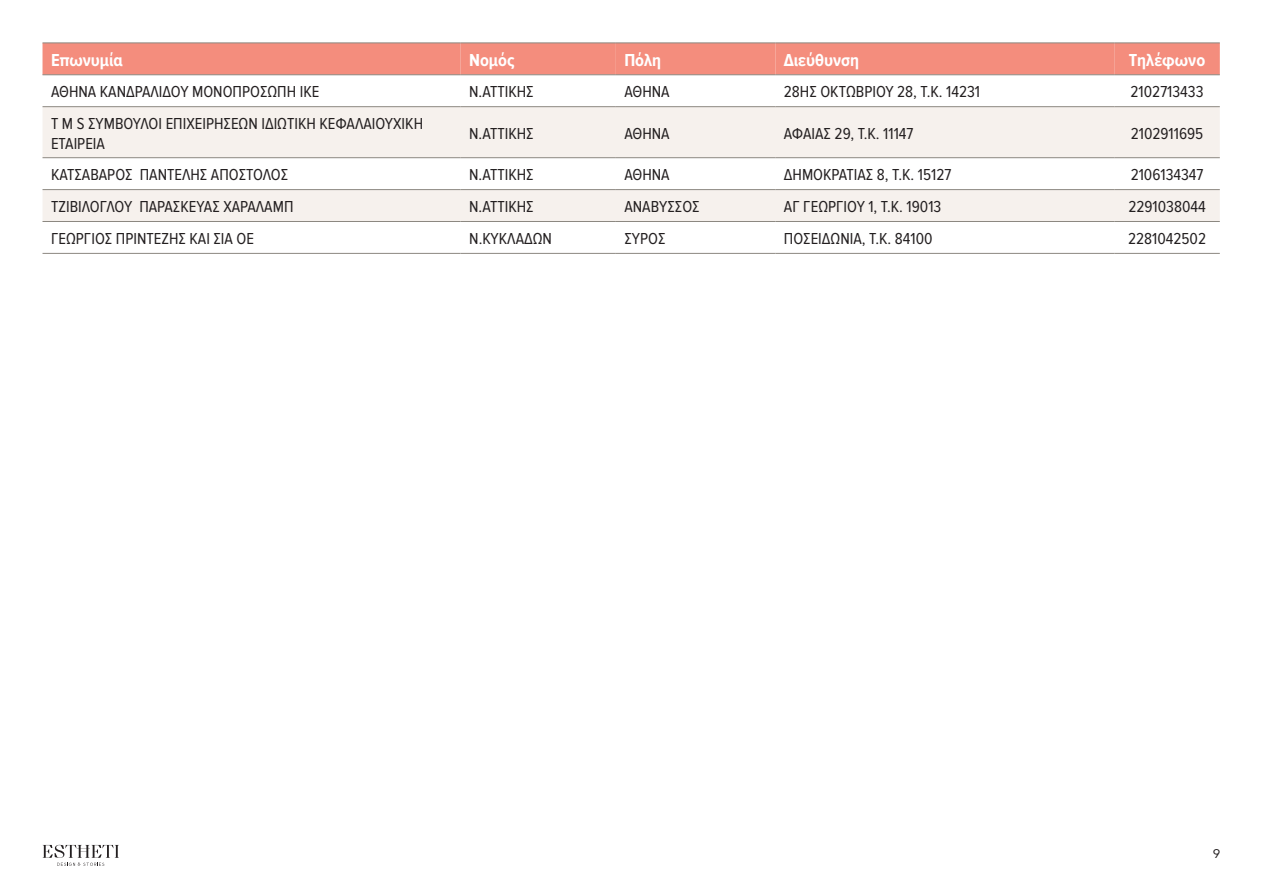
<style>
.page{position:relative;width:1263px;height:893px;background:#fff}
.page>*{position:absolute;margin:0;border:0;box-sizing:border-box;transform-origin:0 0}
.t1{font:700 18px "Proxima Nova Cond";color:#fff}
.t2{font:16.5px/19.8px "Proxima Nova Cond";color:#231f20}
.t3{font:15px "Abrade";color:#231f20}
</style>
<div class="page">
<svg style="left:43px;top:845px;width:76px;height:21px"></svg>
<div style="left:43px;top:44px;width:1177px;height:30px;background:#f48d7d"></div>
<svg style="left:461px;top:75px;width:653px;height:178px"></svg>
<svg style="left:43px;top:107px;width:1177px;height:114px;fill:#f6f1ed"></svg>
<hr style="left:43px;top:74px;width:418px;height:1px;background:#8c8881">
<hr style="left:461px;top:74px;width:155px;height:1px;background:#8c8881">
<hr style="left:616px;top:74px;width:159px;height:1px;background:#8c8881">
<hr style="left:775px;top:74px;width:339px;height:1px;background:#8c8881">
<hr style="left:1114px;top:74px;width:106px;height:1px;background:#8c8881">
<hr style="left:43px;top:253px;width:418px;height:1px;background:#8c8881">
<hr style="left:461px;top:253px;width:155px;height:1px;background:#8c8881">
<hr style="left:616px;top:253px;width:159px;height:1px;background:#8c8881">
<hr style="left:775px;top:253px;width:339px;height:1px;background:#8c8881">
<hr style="left:1114px;top:253px;width:106px;height:1px;background:#8c8881">
<hr style="left:43px;top:43px;width:418px;height:1px;background:#8c8881">
<hr style="left:461px;top:43px;width:155px;height:1px;background:#8c8881">
<hr style="left:616px;top:43px;width:159px;height:1px;background:#8c8881">
<hr style="left:775px;top:43px;width:339px;height:1px;background:#8c8881">
<hr style="left:1114px;top:43px;width:106px;height:1px;background:#8c8881">
<hr style="left:43px;top:106px;width:418px;height:1px;background:#8c8881">
<hr style="left:461px;top:106px;width:155px;height:1px;background:#8c8881">
<hr style="left:616px;top:106px;width:159px;height:1px;background:#8c8881">
<hr style="left:775px;top:106px;width:339px;height:1px;background:#8c8881">
<hr style="left:1114px;top:106px;width:106px;height:1px;background:#8c8881">
<hr style="left:43px;top:157px;width:418px;height:1px;background:#8c8881">
<hr style="left:461px;top:157px;width:155px;height:1px;background:#8c8881">
<hr style="left:616px;top:157px;width:159px;height:1px;background:#8c8881">
<hr style="left:775px;top:157px;width:339px;height:1px;background:#8c8881">
<hr style="left:1114px;top:157px;width:106px;height:1px;background:#8c8881">
<hr style="left:43px;top:189px;width:418px;height:1px;background:#8c8881">
<hr style="left:461px;top:189px;width:155px;height:1px;background:#8c8881">
<hr style="left:616px;top:189px;width:159px;height:1px;background:#8c8881">
<hr style="left:775px;top:189px;width:339px;height:1px;background:#8c8881">
<hr style="left:1114px;top:189px;width:106px;height:1px;background:#8c8881">
<hr style="left:43px;top:221px;width:418px;height:1px;background:#8c8881">
<hr style="left:461px;top:221px;width:155px;height:1px;background:#8c8881">
<hr style="left:616px;top:221px;width:159px;height:1px;background:#8c8881">
<hr style="left:775px;top:221px;width:339px;height:1px;background:#8c8881">
<hr style="left:1114px;top:221px;width:106px;height:1px;background:#8c8881">
<p class="t1" style="left:51px;top:50px;width:73px">Επωνυμία</p>
<p class="t1" style="left:469px;top:50px;width:47px">Νομός</p>
<p class="t1" style="left:624px;top:50px;width:38px">Πόλη</p>
<p class="t1" style="left:784px;top:50px;width:77px">Διεύθυνση</p>
<p class="t1" style="left:1129px;top:50px;width:78px">Τηλέφωνο</p>
<p class="t2" style="left:51px;top:82px;width:270px">ΑΘΗΝΑ ΚΑΝΔΡΑΛΙΔΟΥ ΜΟΝΟΠΡΟΣΩΠΗ ΙΚΕ</p>
<p class="t2" style="left:469px;top:82px;width:66px">Ν.ΑΤΤΙΚΗΣ</p>
<p class="t2" style="left:624px;top:82px;width:47px">ΑΘΗΝΑ</p>
<p class="t2" style="left:784px;top:82px;width:198px">28ΗΣ ΟΚΤΩΒΡΙΟΥ 28, T.K. 14231</p>
<p class="t2" style="left:1130px;top:82px;width:74px">2102713433</p>
<p class="t2" style="left:51px;top:114px;width:374px">T M S ΣΥΜΒΟΥΛΟΙ ΕΠΙΧΕΙΡΗΣΕΩΝ ΙΔΙΩΤΙΚΗ ΚΕΦΑΛΑΙΟΥΧΙΚΗ<br>ΕΤΑΙΡΕΙΑ</p>
<p class="t2" style="left:469px;top:124px;width:66px">Ν.ΑΤΤΙΚΗΣ</p>
<p class="t2" style="left:624px;top:124px;width:47px">ΑΘΗΝΑ</p>
<p class="t2" style="left:784px;top:124px;width:131px">ΑΦΑΙΑΣ 29, T.K. 11147</p>
<p class="t2" style="left:1131px;top:124px;width:74px">2102911695</p>
<p class="t2" style="left:51px;top:165px;width:239px">ΚΑΤΣΑΒΑΡΟΣ ΠΑΝΤΕΛΗΣ ΑΠΟΣΤΟΛΟΣ</p>
<p class="t2" style="left:469px;top:165px;width:66px">Ν.ΑΤΤΙΚΗΣ</p>
<p class="t2" style="left:624px;top:165px;width:47px">ΑΘΗΝΑ</p>
<p class="t2" style="left:784px;top:165px;width:169px">ΔΗΜΟΚΡΑΤΙΑΣ 8, T.K. 15127</p>
<p class="t2" style="left:1131px;top:165px;width:74px">2106134347</p>
<p class="t2" style="left:51px;top:197px;width:244px">ΤΖΙΒΙΛΟΓΛΟΥ ΠΑΡΑΣΚΕΥΑΣ ΧΑΡΑΛΑΜΠ</p>
<p class="t2" style="left:469px;top:197px;width:66px">Ν.ΑΤΤΙΚΗΣ</p>
<p class="t2" style="left:624px;top:197px;width:77px">ΑΝΑΒΥΣΣΟΣ</p>
<p class="t2" style="left:784px;top:197px;width:159px">ΑΓ ΓΕΩΡΓΙΟΥ 1, T.K. 19013</p>
<p class="t2" style="left:1128px;top:197px;width:79px">2291038044</p>
<p class="t2" style="left:51px;top:229px;width:204px">ΓΕΩΡΓΙΟΣ ΠΡΙΝΤΕΖΗΣ ΚΑΙ ΣΙΑ ΟΕ</p>
<p class="t2" style="left:469px;top:229px;width:84px">Ν.ΚΥΚΛΑΔΩΝ</p>
<p class="t2" style="left:624px;top:229px;width:43px">ΣΥΡΟΣ</p>
<p class="t2" style="left:784px;top:229px;width:150px">ΠΟΣΕΙΔΩΝΙΑ, T.K. 84100</p>
<p class="t2" style="left:1128px;top:229px;width:80px">2281042502</p>
<p class="t3" style="left:1213px;top:842px;width:9px">9</p>
</div>
